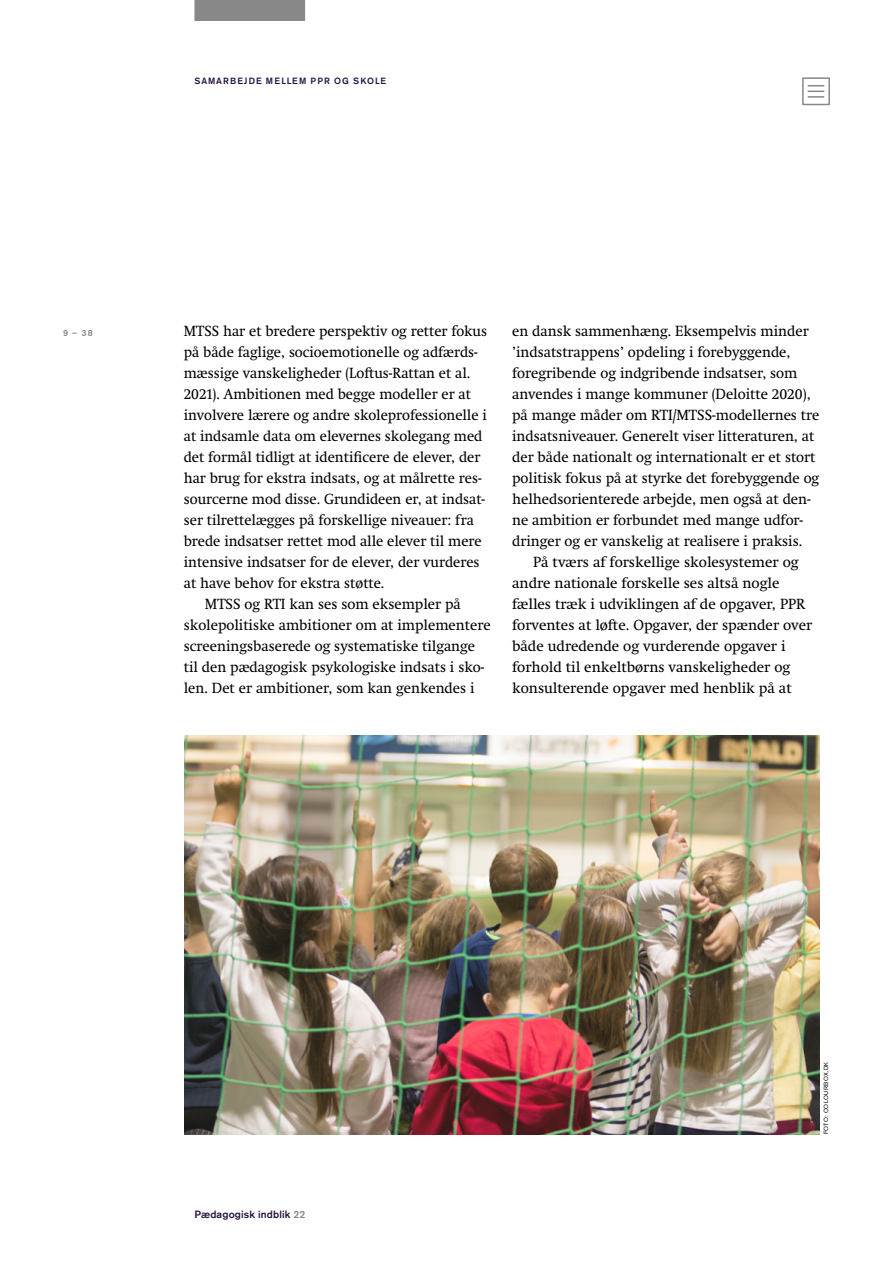
<style>
.page{position:relative;width:893px;height:1263px;background:#fff}
.page>*{position:absolute;margin:0;border:0;box-sizing:border-box;transform-origin:0 0}
.t1{font:15px/21px "Swift Neue LT Pro";color:#000}
.t2{font:500 10.5px "Akzidenz Grotesk BE";letter-spacing:.01em;color:#281540}
.t3{font:500 9px "Akzidenz Grotesk BE";letter-spacing:.1em;color:#281540}
.t4{font:500 9px "Akzidenz Grotesk BE";color:#888}
.t5{font:6px "Akzidenz Grotesk BE";letter-spacing:.07em;color:#000}
.s1{color:#888}
</style>
<div class="page">
<div style="left:194px;top:0;width:111px;height:21px;background:#888"></div>
<div style="left:802px;top:77px;width:28px;height:28px;border:2px solid #888"></div>
<svg style="left:808px;top:85px;width:16px;height:13px"></svg>
<img style="left:184px;top:735px;width:635px;height:399px">
<p class="t3" style="left:194px;top:75px;width:193px">SAMARBEJDE MELLEM PPR OG SKOLE</p>
<p class="t4" style="left:63px;top:327px;width:31px">9 – 38</p>
<p class="t1" style="left:184px;top:320px;width:305px">MTSS har et bredere perspektiv og retter fokus</p>
<p class="t1" style="left:184px;top:341px;width:295px">på både faglige, socioemotionelle og adfærds-</p>
<p class="t1" style="left:184px;top:362px;width:288px">mæssige vanskeligheder (Loftus-Rattan et al.</p>
<p class="t1" style="left:184px;top:383px;width:289px">2021). Ambitionen med begge modeller er at</p>
<p class="t1" style="left:184px;top:404px;width:305px">involvere lærere og andre skoleprofessionelle i</p>
<p class="t1" style="left:184px;top:425px;width:300px">at indsamle data om elevernes skolegang med</p>
<p class="t1" style="left:184px;top:446px;width:298px">det formål tidligt at identificere de elever, der</p>
<p class="t1" style="left:184px;top:467px;width:299px">har brug for ekstra indsats, og at målrette res-</p>
<p class="t1" style="left:184px;top:488px;width:303px">sourcerne mod disse. Grundideen er, at indsat-</p>
<p class="t1" style="left:184px;top:509px;width:292px">ser tilrettelægges på forskellige niveauer: fra</p>
<p class="t1" style="left:184px;top:530px;width:299px">brede indsatser rettet mod alle elever til mere</p>
<p class="t1" style="left:184px;top:551px;width:297px">intensive indsatser for de elever, der vurderes</p>
<p class="t1" style="left:184px;top:572px;width:202px">at have behov for ekstra støtte.</p>
<p class="t1" style="left:205px;top:593px;width:257px">MTSS og RTI kan ses som eksempler på</p>
<p class="t1" style="left:184px;top:614px;width:308px">skolepolitiske ambitioner om at implementere</p>
<p class="t1" style="left:184px;top:635px;width:293px">screeningsbaserede og systematiske tilgange</p>
<p class="t1" style="left:184px;top:656px;width:302px">til den pædagogisk psykologiske indsats i sko-</p>
<p class="t1" style="left:184px;top:677px;width:292px">len. Det er ambitioner, som kan genkendes i</p>
<p class="t1" style="left:512px;top:320px;width:309px">en dansk sammenhæng. Eksempelvis minder ’indsatstrappens’ opdeling i forebyggende, foregribende og indgribende indsatser, som anvendes i mange kommuner (Deloitte 2020), på mange måder om RTI/MTSS-modellernes tre indsatsniveauer. Generelt viser litteraturen, at der både nationalt og internationalt er et stort politisk fokus på at styrke det forebyggende og helhedsorienterede arbejde, men også at den&shy;ne ambition er forbundet med mange udfor&shy;dringer og er vanskelig at realisere i praksis.</p>
<p class="t1" style="left:512px;top:551px;width:302px;text-indent:21px">På tværs af forskellige skolesystemer og andre nationale forskelle ses altså nogle fælles træk i udviklingen af de opgaver, PPR forventes at løfte. Opgaver, der spænder over både udredende og vurderende opgaver i forhold til enkeltbørns vanskeligheder og konsulterende opgaver med henblik på at</p>
<p class="t2" style="left:194px;top:1208px;width:113px">Pædagogisk indblik <span class="s1">22</span></p>
<p class="t5" style="left:823px;top:1134px;width:74px;rotate:-90deg">FOTO: COLOURBOX.DK</p>
</div>
